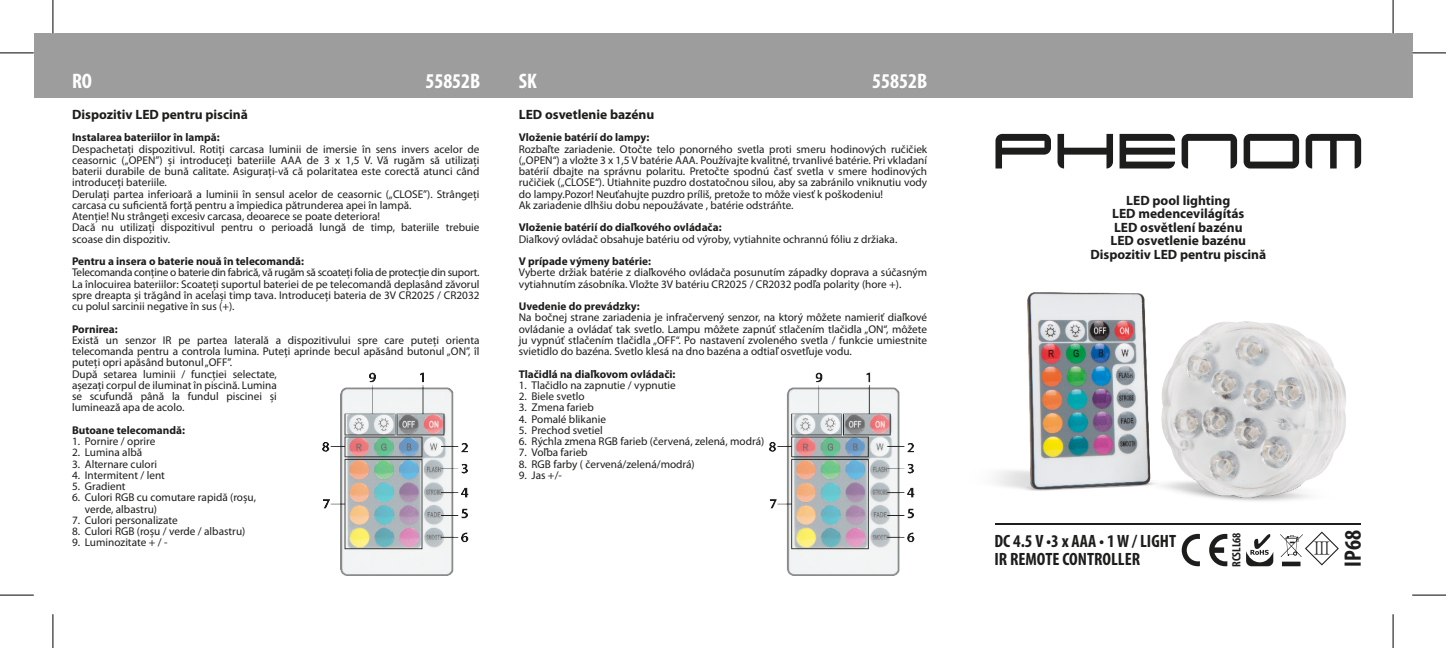
<style>
.page{position:relative;width:1446px;height:648px;background:#fff}
.page>*{position:absolute;margin:0;border:0;box-sizing:border-box;transform-origin:0 0}
.t1{font:700 condensed 23.85px "Myriad Pro";color:#1d1d1b}
.t2{font:700 condensed 21.15px "Myriad Pro";color:#fff}
.t3{font:500 18.22px "Adobe Myungjo Std";color:#1d1d1b}
.t4{font:700 condensed 17.78px/18px "Myriad Pro";color:#1d1d1b}
.t5{font:700 13.5px/13.5px "Myriad Pro";color:#1d1d1b;text-align:center}
.t6{font:700 condensed 11.92px "Myriad Pro";color:#1d1d1b}
.t7{font:11.25px/11.2px "Myriad Pro";color:#1d1d1b}
.t8{font:700 11.25px "Myriad Pro";color:#1d1d1b}
</style>
<div class="page">
<div style="left:34px;top:34px;width:1377px;height:64px;background:#9d9d9d"></div>
<svg style="left:995px;top:134px;width:55px;height:34px"></svg>
<svg style="left:1057px;top:134px;width:55px;height:34px"></svg>
<svg style="left:1119px;top:134px;width:55px;height:34px"></svg>
<svg style="left:1181px;top:134px;width:55px;height:34px"></svg>
<svg style="left:1243px;top:134px;width:55px;height:34px"></svg>
<svg style="left:1305px;top:134px;width:55px;height:34px"></svg>
<svg style="left:1246px;top:534px;width:27px;height:32px"></svg>
<svg style="left:1181px;top:534px;width:18px;height:32px"></svg>
<svg style="left:1209px;top:534px;width:18px;height:32px"></svg>
<svg style="left:1280px;top:531px;width:58px;height:34px"></svg>
<hr style="left:1281px;top:562px;width:19px;height:4px;background:#1d1d1b">
<img style="left:995px;top:292px;width:366px;height:233px">
<img style="left:322px;top:372px;width:147px;height:204px">
<img style="left:769px;top:372px;width:146px;height:204px">
<hr style="left:0;top:53px;width:34px;height:1px;background:#000">
<hr style="left:1411px;top:53px;width:34px;height:1px;background:#000">
<hr style="left:0;top:595px;width:34px;height:1px;background:#000">
<hr style="left:1411px;top:595px;width:34px;height:1px;background:#000">
<hr style="left:53px;top:0;width:1px;height:34px;background:#000">
<hr style="left:53px;top:614px;width:1px;height:34px;background:#000">
<hr style="left:1392px;top:0;width:1px;height:34px;background:#000">
<hr style="left:1392px;top:614px;width:1px;height:34px;background:#000">
<h2 class="t2" style="left:72px;top:68px;width:22px">RO</h2>
<h2 class="t2" style="left:425px;top:68px;width:57px">55852B</h2>
<p class="t5" style="left:72px;top:107px;width:177px">Dispozitiv LED pentru piscină</p>
<p class="t8" style="left:72px;top:130px;width:149px">Instalarea bateriilor în lampă:</p>
<p class="t7" style="left:72px;top:143px;width:409px">Despachetați dispozitivul. Rotiți carcasa luminii de imersie în sens invers acelor de ceasornic („OPEN”) și introduceți bateriile AAA de 3 x 1,5 V. Vă rugăm să utilizați baterii durabile de bună calitate. Asigurați-vă că polaritatea este corectă atunci când introduceți bateriile.<br>Derulați partea inferioară a luminii în sensul acelor de ceasornic („CLOSE”). Strângeți carcasa cu suficientă forță pentru a împiedica pătrunderea apei în lampă.<br>Atenţie! Nu strângeți excesiv carcasa, deoarece se poate deteriora!<br>Dacă nu utilizați dispozitivul pentru o perioadă lungă de timp, bateriile trebuie scoase din dispozitiv.</p>
<p class="t8" style="left:72px;top:254px;width:233px">Pentru a insera o baterie nouă în telecomandă:</p>
<p class="t7" style="left:72px;top:267px;width:409px;text-align:justify">Telecomanda conține o baterie din fabrică, vă rugăm să scoateți folia de protecție din suport.<br>La înlocuirea bateriilor: Scoateți suportul bateriei de pe telecomandă deplasând zăvorul spre dreapta și trăgând în același timp tava. Introduceți bateria de 3V CR2025 / CR2032 cu polul sarcinii negative în sus (+).</p>
<p class="t8" style="left:72px;top:321px;width:47px">Pornirea:</p>
<p class="t7" style="left:72px;top:334px;width:409px">Există un senzor IR pe partea laterală a dispozitivului spre care puteți orienta telecomanda pentru a controla lumina. Puteți aprinde becul apăsând butonul „ON”, îl puteți opri apăsând butonul „OFF”.<br>După setarea luminii / funcției selectate,<br>așezați corpul de iluminat în piscină. Lumina<br>se scufundă până la fundul piscinei și<br>luminează apa de acolo.</p>
<p class="t8" style="left:72px;top:423px;width:114px">Butoane telecomandă:</p>
<p class="t7" style="left:72px;top:436px;width:85px">1. Pornire / oprire</p>
<p class="t7" style="left:72px;top:447px;width:72px">2. Lumina albă</p>
<p class="t7" style="left:72px;top:458px;width:86px">3. Alternare culori</p>
<p class="t7" style="left:72px;top:469px;width:94px">4. Intermitent / lent</p>
<p class="t7" style="left:72px;top:481px;width:55px">5. Gradient</p>
<p class="t7" style="left:85px;top:492px;width:173px;text-indent:-13px">6. Culori RGB cu comutare rapidă (roșu, verde, albastru)</p>
<p class="t7" style="left:72px;top:514px;width:107px">7. Culori personalizate</p>
<p class="t7" style="left:72px;top:526px;width:175px">8. Culori RGB (roșu / verde / albastru)</p>
<p class="t7" style="left:72px;top:537px;width:97px">9. Luminozitate + / -</p>
<h2 class="t2" style="left:518px;top:68px;width:19px">SK</h2>
<h2 class="t2" style="left:872px;top:68px;width:57px">55852B</h2>
<p class="t5" style="left:518px;top:107px;width:137px">LED osvetlenie bazénu</p>
<p class="t8" style="left:518px;top:130px;width:132px">Vloženie batérií do lampy:</p>
<p class="t7" style="left:518px;top:143px;width:410px">Rozbaľte zariadenie. Otočte telo ponorného svetla proti smeru hodinových ručičiek („OPEN“) a vložte 3 x 1,5 V batérie AAA. Používajte kvalitné, trvanlivé batérie. Pri vkladaní batérií dbajte na správnu polaritu. Pretočte spodnú časť svetla v smere hodinových ručičiek („CLOSE“). Utiahnite puzdro dostatočnou silou, aby sa zabránilo vniknutiu vody do lampy.Pozor! Neuťahujte puzdro príliš, pretože to môže viesť k poškodeniu!<br>Ak zariadenie dlhšiu dobu nepoužávate , batérie odstráňte.</p>
<p class="t8" style="left:518px;top:220px;width:204px">Vloženie batérií do diaľkového ovládača:</p>
<p class="t7" style="left:518px;top:233px;width:380px">Diaľkový ovládač obsahuje batériu od výroby, vytiahnite ochrannú fóliu z držiaka.</p>
<p class="t8" style="left:518px;top:254px;width:134px">V prípade výmeny batérie:</p>
<p class="t7" style="left:518px;top:267px;width:410px">Vyberte držiak batérie z diaľkového ovládača posunutím západky doprava a súčasným vytiahnutím zásobníka. Vložte 3V batériu CR2025 / CR2032 podľa polarity (hore +).</p>
<p class="t8" style="left:518px;top:299px;width:122px">Uvedenie do prevádzky:</p>
<p class="t7" style="left:518px;top:312px;width:410px;text-align:justify">Na bočnej strane zariadenia je infračervený senzor, na ktorý môžete namieriť diaľkové ovládanie a ovládať tak svetlo. Lampu môžete zapnúť stlačením tlačidla „ON“, môžete ju vypnúť stlačením tlačidla „OFF“. Po nastavení zvoleného svetla / funkcie umiestnite svietidlo do bazéna. Svetlo klesá na dno bazéna a odtiaľ osvetľuje vodu.</p>
<p class="t8" style="left:518px;top:366px;width:158px">Tlačidlá na diaľkovom ovládači:</p>
<p class="t7" style="left:518px;top:379px;width:159px">1. Tlačidlo na zapnutie / vypnutie</p>
<p class="t7" style="left:518px;top:391px;width:67px">2. Biele svetlo</p>
<p class="t7" style="left:518px;top:402px;width:77px">3. Zmena farieb</p>
<p class="t7" style="left:518px;top:413px;width:89px">4. Pomalé blikanie</p>
<p class="t7" style="left:518px;top:424px;width:85px">5. Prechod svetiel</p>
<p class="t7" style="left:518px;top:436px;width:247px">6. Rýchla zmena RGB farieb (červená, zelená, modrá)</p>
<p class="t7" style="left:518px;top:447px;width:70px">7. Voľba farieb</p>
<p class="t7" style="left:518px;top:458px;width:177px">8. RGB farby ( červená/zelená/modrá)</p>
<p class="t7" style="left:518px;top:469px;width:45px">9. Jas +/-</p>
<p class="t5" style="left:1090px;top:193px;width:177px">LED pool lighting<br>LED medencevilágítás<br>LED osvětlení bazénu<br>LED osvetlenie bazénu<br>Dispozitiv LED pentru piscină</p>
<p class="t6" style="left:1228px;top:567px;width:36px;rotate:-90deg">RCSLL68</p>
<h1 class="t1" style="left:1337px;top:567px;width:38px;rotate:-90deg">IP68</h1>
<h3 class="t4" style="left:994px;top:532px;width:183px">DC 4.5 V •3 x AAA • 1 W / LIGHT<br>IR REMOTE CONTROLLER</h3>
<h3 class="t3" style="left:1312px;top:539px;width:20px">Ⅲ</h3>
</div>
